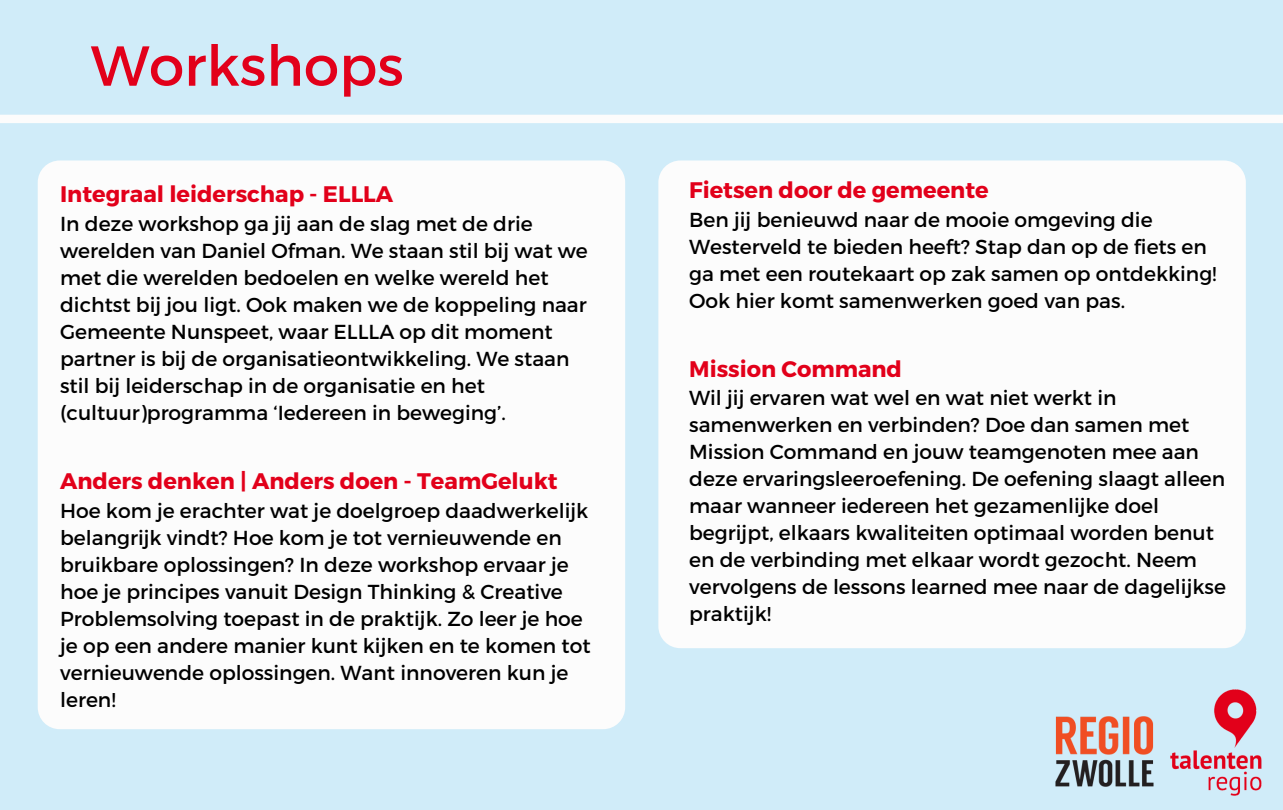
<style>
.page{position:relative;width:1283px;height:810px;background:#fff}
.page>*{position:absolute;margin:0;border:0;box-sizing:border-box;transform-origin:0 0}
.t1{font:56.25px "Montserrat";color:#e2001a}
.t2{font:700 22.5px "Montserrat";color:#e2001a}
.t3{font:20.25px/27px "Montserrat";color:#000}
</style>
<div class="page">
<div style="left:0;top:0;width:1282px;height:810px;background:#d0ecf9"></div>
<div style="left:658px;top:161px;width:587px;height:487px;background:#fcfcfc;border-radius:22px"></div>
<div style="left:38px;top:161px;width:587px;height:568px;background:#fcfcfc;border-radius:22px"></div>
<div style="left:0;top:115px;width:1282px;height:8px;background:#fcfcfc"></div>
<img style="left:1055px;top:716px;width:98px;height:71px">
<img style="left:1170px;top:689px;width:92px;height:107px">
<p class="t1" style="left:91px;top:29px;width:314px">Workshops</p>
<p class="t2" style="left:60px;top:180px;width:334px">Integraal leiderschap - ELLLA</p>
<p class="t3" style="left:60px;top:209px;width:529px">In deze workshop ga jij aan de slag met de drie werelden van Daniel Ofman. We staan stil bij wat we met die werelden bedoelen en welke wereld het dichtst bij jou ligt. Ook maken we de koppeling naar Gemeente Nunspeet, waar ELLLA op dit moment partner is bij de organisatieontwikkeling. We staan stil bij leiderschap in de organisatie en het (cultuur)programma ‘Iedereen in beweging’.</p>
<p class="t2" style="left:60px;top:467px;width:499px">Anders denken | Anders doen - TeamGelukt</p>
<p class="t3" style="left:60px;top:496px;width:532px">Hoe kom je erachter wat je doelgroep daadwerkelijk belangrijk vindt? Hoe kom je tot vernieuwende en bruikbare oplossingen? In deze workshop ervaar je hoe je principes vanuit Design Thinking &amp; Creative Problemsolving toepast in de praktijk. Zo leer je hoe je op een andere manier kunt kijken en te komen tot vernieuwende oplossingen. Want innoveren kun je leren!</p>
<p class="t2" style="left:689px;top:175px;width:301px">Fietsen door de gemeente</p>
<p class="t3" style="left:689px;top:205px;width:529px">Ben jij benieuwd naar de mooie omgeving die Westerveld te bieden heeft? Stap dan op de fiets en ga met een routekaart op zak samen op ontdekking!<br>Ook hier komt samenwerken goed van pas.</p>
<p class="t2" style="left:689px;top:354px;width:214px">Mission Command</p>
<p class="t3" style="left:689px;top:384px;width:538px">Wil jij ervaren wat wel en wat niet werkt in samenwerken en verbinden? Doe dan samen met Mission Command en jouw teamgenoten mee aan deze ervaringsleeroefening. De oefening slaagt alleen maar wanneer iedereen het gezamenlijke doel begrijpt, elkaars kwaliteiten optimaal worden benut en de verbinding met elkaar wordt gezocht. Neem vervolgens de lessons learned mee naar de dagelijkse praktijk!</p>
</div>
